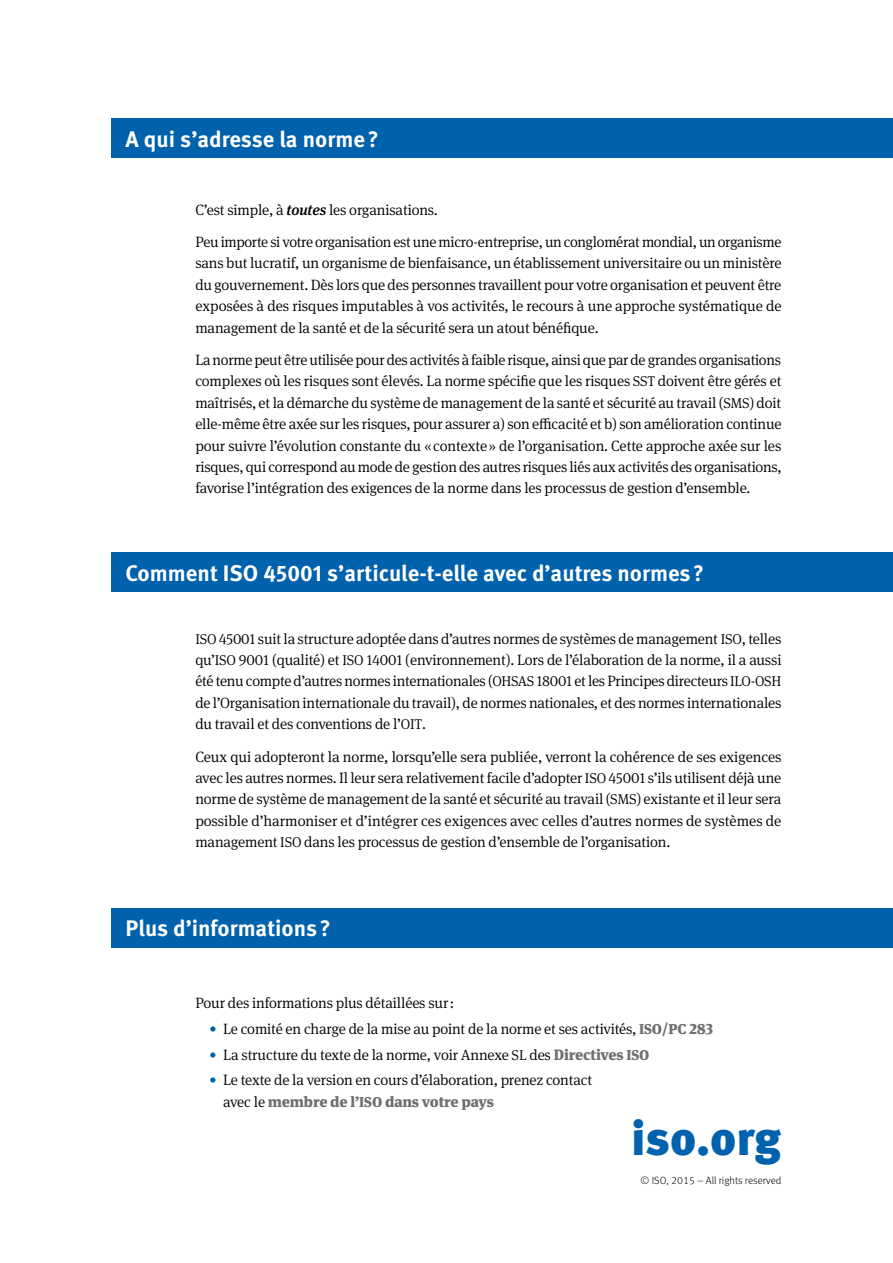
<style>
.page{position:relative;width:893px;height:1263px;background:#fff}
.page>*{position:absolute;margin:0;border:0;box-sizing:border-box;transform-origin:0 0}
.t1{font:900 48px "Meta Pro";letter-spacing:-.005em;color:#0061ad}
.t2{font:700 22.5px "Meta Pro";color:#fff}
.t3{font:300 15px/21.5px "Meta Serif Pro";letter-spacing:-.01em;color:#000;text-align:justify}
.t4{font:300 10.5px "Meta Pro";color:#000}
.s1{font-weight:500;font-style:italic}
.s2{font-size:14.25px}
.s3{color:#0061ad}
.s4{font-weight:900;font-size:14.25px;color:#6f6f6e}
.s5{font-weight:900;color:#6f6f6e}
</style>
<div class="page">
<div style="left:112px;top:118px;width:781px;height:40px;background:#0061ad"></div>
<div style="left:112px;top:552px;width:781px;height:40px;background:#0061ad"></div>
<div style="left:112px;top:908px;width:781px;height:39px;background:#0061ad"></div>
<h2 class="t2" style="left:126px;top:121px;width:255px">A qui s’adresse la norme?</h2>
<p class="t3" style="left:195px;top:193px;width:588px;line-height:32.1px">C’est simple, à <span class="s1">toutes</span> les organisations.<br>Peu importe si votre organisation est une micro-entreprise, un conglomérat mondial, un organisme</p>
<p class="t3" style="left:195px;top:251px;width:588px">sans but lucratif, un organisme de bienfaisance, un établissement universitaire ou un ministère du gouvernement. Dès lors que des personnes travaillent pour votre organisation et peuvent être exposées à des risques imputables à vos activités, le recours à une approche systématique de management de la santé et de la sécurité sera un atout bénéfique.</p>
<p class="t3" style="left:195px;top:348px;width:588px">La norme peut être utilisée pour des activités à faible risque, ainsi que par de grandes organisations complexes où les risques sont élevés. La norme spécifie que les risques <span class="s2">SST</span> doivent être gérés et maîtrisés, et la démarche du système de management de la santé et sécurité au travail (<span class="s2">SMS</span>) doit elle-même être axée sur les risques, pour assurer a) son efficacité et b) son amélioration continue pour suivre l’évolution constante du «contexte» de l’organisation. Cette approche axée sur les risques, qui correspond au mode de gestion des autres risques liés aux activités des organisations, favorise l’intégration des exigences de la norme dans les processus de gestion d’ensemble.</p>
<h2 class="t2" style="left:126px;top:555px;width:580px">Comment ISO 45001 s’articule-t-elle avec d’autres normes?</h2>
<p class="t3" style="left:195px;top:627px;width:588px"><span class="s2">ISO</span> 45001 suit la structure adoptée dans d’autres normes de systèmes de management <span class="s2">ISO</span>, telles qu’<span class="s2">ISO</span> 9001 (qualité) et <span class="s2">ISO</span> 14001 (environnement). Lors de l’élaboration de la norme, il a aussi été tenu compte d’autres normes internationales (<span class="s2">OHSAS</span> 18001 et les Principes directeurs <span class="s2">ILO</span>-<span class="s2">OSH </span>de l’Organisation internationale du travail), de normes nationales, et des normes internationales du travail et des conventions de l’<span class="s2">OIT</span>.</p>
<p class="t3" style="left:195px;top:745px;width:588px">Ceux qui adopteront la norme, lorsqu’elle sera publiée, verront la cohérence de ses exigences avec les autres normes. Il leur sera relativement facile d’adopter <span class="s2">ISO</span> 45001 s’ils utilisent déjà une norme de système de management de la santé et sécurité au travail (<span class="s2">SMS</span>) existante et il leur sera possible d’harmoniser et d’intégrer ces exigences avec celles d’autres normes de systèmes de management <span class="s2">ISO</span> dans les processus de gestion d’ensemble de l’organisation.</p>
<h2 class="t2" style="left:126px;top:910px;width:207px">Plus d’informations?</h2>
<p class="t3" style="left:195px;top:992px;width:260px">Pour des informations plus détaillées sur:</p>
<p class="t3" style="left:209px;top:1017px;width:506px"><span class="s3">•</span> Le comité en charge de la mise au point de la norme et ses activités, <span class="s4">ISO</span><span class="s5">/</span><span class="s4">PC</span> <span class="s5">283</span></p>
<p class="t3" style="left:209px;top:1043px;width:442px"><span class="s3">•</span> La structure du texte de la norme, voir Annexe <span class="s2">SL</span> des <span class="s5">Directives</span> <span class="s4">ISO</span></p>
<p class="t3" style="left:223px;top:1069px;width:370px;text-indent:-14px"><span class="s3">•</span> Le texte de la version en cours d’élaboration, prenez contact avec le <span class="s5">membre de l’</span><span class="s4">ISO</span> <span class="s5">dans votre pays</span></p>
<h1 class="t1" style="left:631px;top:1100px;width:152px">iso.org</h1>
<p class="t4" style="left:640px;top:1173px;width:142px">© ISO, 2015 – All rights reserved</p>
</div>
